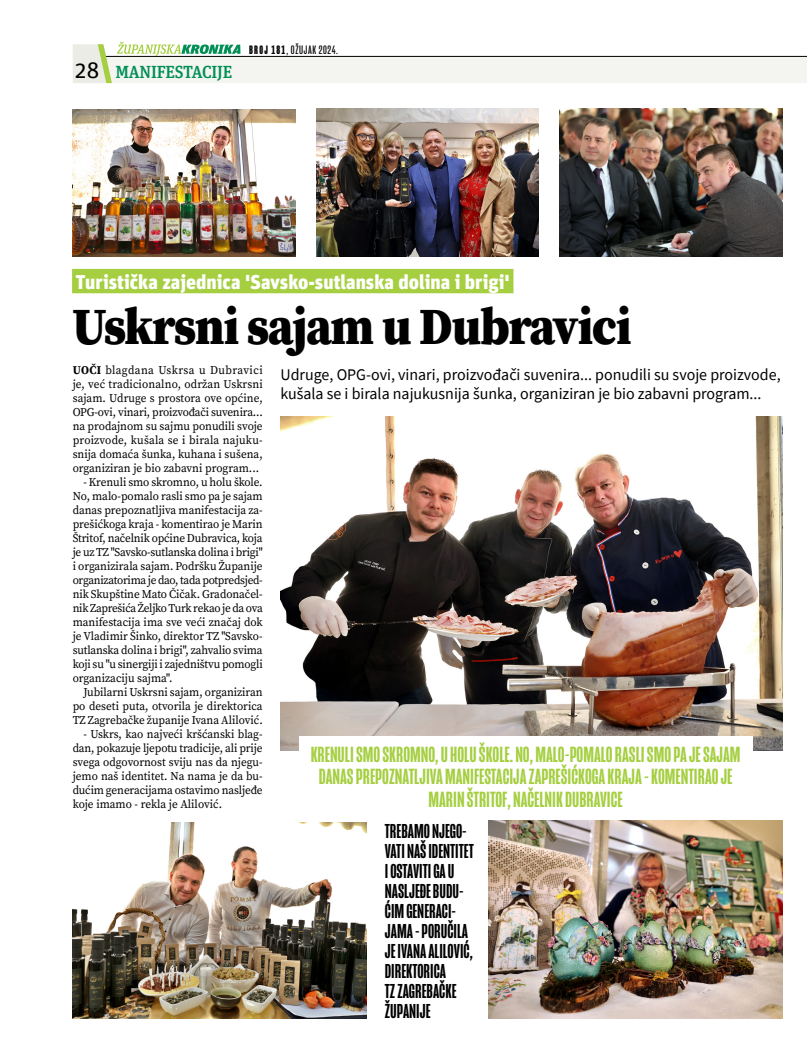
<style>
.page{position:relative;width:807px;height:1063px;background:#fff}
.page>*{position:absolute;margin:0;border:0;box-sizing:border-box;transform-origin:0 0}
.NA36{font:900 52.25px "Source Serif Pro";letter-spacing:-.02em;color:#000;scale:.91 1}
.LID_zeleni{font:500 22.5px/22.5px "Mongoose";color:#a5cf41;text-align:center}
.t1{font:22.5px "Unit Pro";color:#000}
.LID_crni{font:500 20.62px/20px "Mongoose";color:#000}
.NN_Zeleno1{font:900 20px "Unit Pro";color:#fff}
.EGI_bez_lajne{font:500 17.5px "Unit Slab Pro";letter-spacing:-.01em;color:#008f55}
.PD_GLAVNI{font:16.25px/19.5px "Source Sans Pro";color:#000}
.t2{font:12.5px "Mongoose";letter-spacing:.05em;color:#000}
.TX_glavni{font:11.88px/14px "Source Serif Pro";letter-spacing:-.01em;color:#000;text-align:justify;scale:.95 1}
.TX_UVOD{font:11.88px/14px "Source Serif Pro";color:#000;text-align:justify;scale:.95 1}
.s1{font-weight:700}
</style>
<div class="page">
<div style="left:106px;top:57px;width:700px;height:26px;background:#f4f4f0"></div>
<hr style="left:105px;top:56px;width:701px;height:1px;background:#000">
<svg style="left:73px;top:42px;width:167px;height:41px"></svg>
<div style="left:72px;top:269px;width:441px;height:24px;background:#a5cf41"></div>
<img style="left:280px;top:416px;width:501px;height:334px">
<img style="left:488px;top:821px;width:293px;height:197px">
<img style="left:73px;top:822px;width:293px;height:197px">
<div style="left:299px;top:736px;width:452px;height:81px;background:#fff"></div>
<img style="left:73px;top:110px;width:222px;height:146px">
<img style="left:316px;top:108px;width:222px;height:149px">
<img style="left:559px;top:108px;width:222px;height:149px">
<h2 class="t1" style="left:75px;top:54px;width:26px">28</h2>
<p class="EGI_bez_lajne" style="left:115px;top:60px;width:118px">MANIFESTACIJE</p>
<p class="t2" style="left:249px;top:43px;width:90px"><span class="s1">BROJ 181</span>, OŽUJAK 2024.</p>
<p class="NN_Zeleno1" style="left:76px;top:267px;width:435px">Turistička zajednica 'Savsko-sutlanska dolina i brigi'</p>
<p class="NA36" style="left:72px;top:290px;width:616px">Uskrsni sajam u Dubravici</p>
<p class="PD_GLAVNI" style="left:280px;top:365px;width:501px">Udruge, OPG-ovi, vinari, proizvođači suvenira... ponudili su svoje proizvode, kušala se i birala najukusnija šunka, organiziran je bio zabavni program...</p>
<p class="TX_UVOD" style="left:73px;top:363px;width:201px"><span class="s1">UOČI</span> blagdana Uskrsa u Dubravici je, već tradicionalno, održan Uskrsni sajam. Udruge s prostora ove općine, OPG-ovi, vinari, proizvođači suvenira... na prodajnom su sajmu ponudili svoje proizvode, kušala se i birala najuku&shy;snija domaća šunka, kuhana i sušena, organiziran je bio zabavni program...</p>
<p class="TX_glavni" style="left:73px;top:475px;width:201px;text-indent:11px">- Krenuli smo skromno, u holu škole.<br>No, malo-pomalo rasli smo pa je sajam danas prepoznatljiva manifestacija za&shy;prešićkoga kraja - komentirao je Marin Štritof, načelnik općine Dubravica, koja je uz TZ "Savsko-sutlanska dolina i brigi" i organizirala sajam. Podršku Županije organizatorima je dao, tada potpredsjed&shy;nik Skupštine Mato Čičak. Gradonačel&shy;nik Zaprešića Željko Turk rekao je da ova manifestacija ima sve veći značaj dok je Vladimir Šinko, direktor TZ "Savsko&shy;sutlanska dolina i brigi", zahvalio svima koji su "u sinergiji i zajedništvu pomogli organizaciju sajma".</p>
<p class="TX_glavni" style="left:73px;top:685px;width:201px;text-indent:11px">Jubilarni Uskrsni sajam, organiziran po deseti puta, otvorila je direktorica TZ Zagrebačke županije Ivana Alilović.</p>
<p class="TX_glavni" style="left:73px;top:727px;width:201px;text-indent:11px">- Uskrs, kao najveći kršćanski blag&shy;dan, pokazuje ljepotu tradicije, ali prije svega odgovornost sviju nas da njegu&shy;jemo naš identitet. Na nama je da bu&shy;dućim generacijama ostavimo nasljeđe koje imamo - rekla je Alilović.</p>
<p class="LID_zeleni" style="left:310px;top:743px;width:431px">KRENULI SMO SKROMNO, U HOLU ŠKOLE. NO, MALO-POMALO RASLI SMO PA JE SAJAM<br>DANAS PREPOZNATLJIVA MANIFESTACIJA ZAPREŠIĆKOGA KRAJA - KOMENTIRAO JE<br>MARIN ŠTRITOF, NAČELNIK DUBRAVICE</p>
<p class="LID_crni" style="left:384px;top:821px;width:90px">TREBAMO NJEGO-<br>VATI NAŠ IDENTITET<br>I OSTAVITI GA U<br>NASLJEĐE BUDU-<br>ĆIM GENERACI-<br>JAMA - PORUČILA<br>JE IVANA ALILOVIĆ,<br>DIREKTORICA<br>TZ ZAGREBAČKE<br>ŽUPANIJE</p>
</div>
